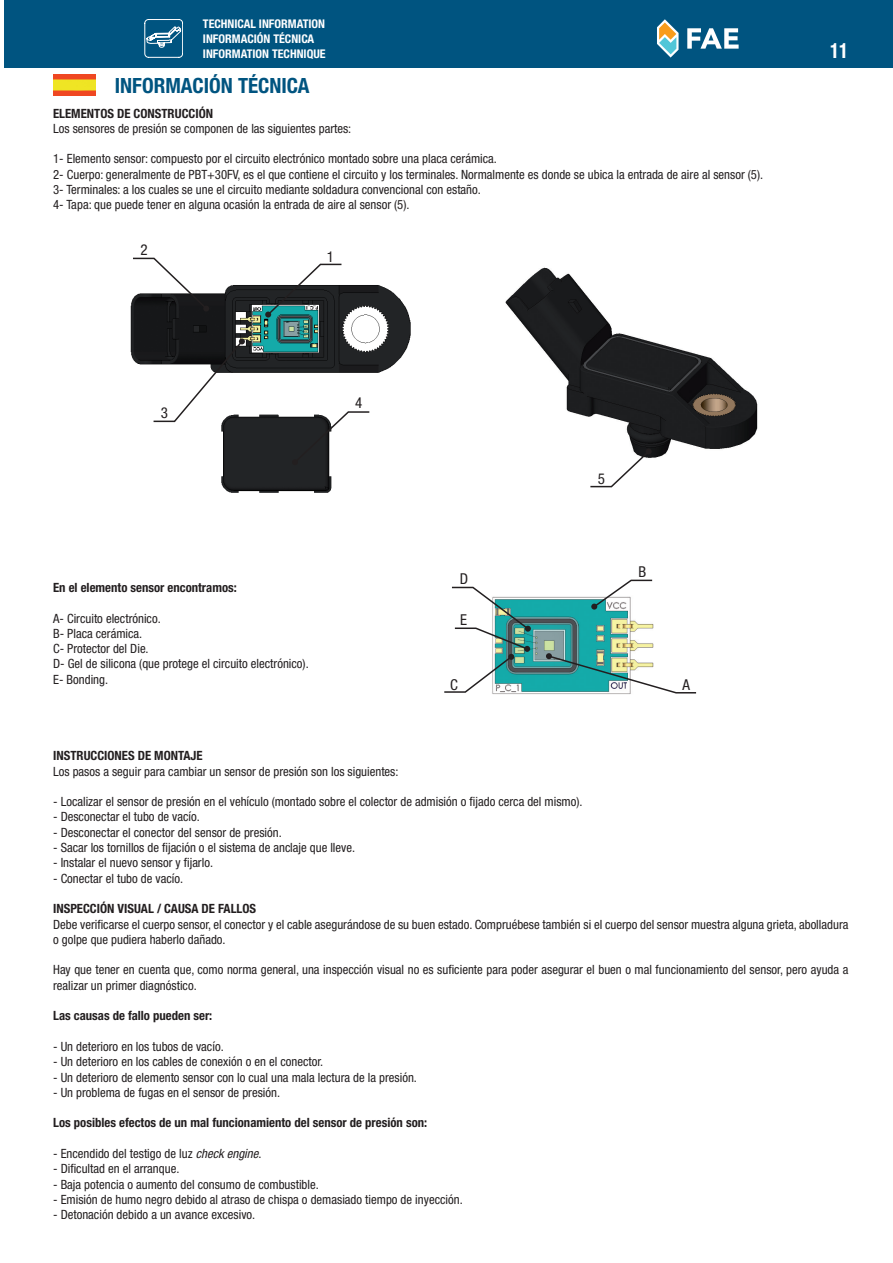
<style>
.page{position:relative;width:893px;height:1263px;background:#fff}
.page>*{position:absolute;margin:0;border:0;box-sizing:border-box;transform-origin:0 0}
.t1{font:700 condensed 21px "Helvetica Neue LT Std";color:#005480}
.t2{font:700 condensed 21px "Helvetica Neue LT Std";color:#fff;scale:.9 1}
.t3{font:condensed 15px "Helvetica Neue LT Std";color:#231f20}
.t4{font:condensed 12.75px/15.3px "Helvetica Neue LT Std";color:#231f20}
.t5{font:700 condensed 12.75px "Helvetica Neue LT Std";color:#231f20}
.t6{font:700 condensed 12px/14.9px "Helvetica Neue LT Std";color:#fff}
.s1{font-style:italic}
</style>
<div class="page">
<div style="left:4px;top:0;width:889px;height:68px;background:#005480"></div>
<svg style="left:687px;top:28px;width:52px;height:21px"></svg>
<svg style="left:657px;top:19px;width:22px;height:39px"></svg>
<svg style="left:145px;top:19px;width:38px;height:39px"></svg>
<img style="left:53px;top:74px;width:43px;height:22px">
<img style="left:505px;top:267px;width:253px;height:191px">
<img style="left:130px;top:285px;width:281px;height:88px">
<img style="left:221px;top:414px;width:111px;height:79px">
<svg style="left:265px;top:263px;width:78px;height:55px"></svg>
<svg style="left:131px;top:257px;width:78px;height:55px"></svg>
<svg style="left:152px;top:338px;width:93px;height:85px"></svg>
<svg style="left:292px;top:411px;width:78px;height:54px"></svg>
<svg style="left:589px;top:448px;width:63px;height:40px"></svg>
<img style="left:492px;top:596px;width:162px;height:98px">
<svg style="left:591px;top:579px;width:63px;height:31px"></svg>
<svg style="left:546px;top:653px;width:151px;height:41px"></svg>
<svg style="left:444px;top:586px;width:87px;height:107px"></svg>
<p class="t6" style="left:203px;top:16px;width:124px">TECHNICAL INFORMATION<br>INFORMACIÓN TÉCNICA<br>INFORMATION TECHNIQUE</p>
<h1 class="t1" style="left:115px;top:72px;width:196px">INFORMACIÓN TÉCNICA</h1>
<p class="t5" style="left:53px;top:105px;width:161px">ELEMENTOS DE CONSTRUCCIÓN</p>
<p class="t4" style="left:53px;top:121px;width:300px">Los sensores de presión se componen de las siguientes partes:</p>
<p class="t4" style="left:53px;top:151px;width:711px">1- Elemento sensor: compuesto por el circuito electrónico montado sobre una placa cerámica.<br>2- Cuerpo: generalmente de PBT+30FV, es el que contiene el circuito y los terminales. Normalmente es donde se ubica la entrada de aire al sensor (5).<br>3- Terminales: a los cuales se une el circuito mediante soldadura convencional con estaño.<br>4- Tapa: que puede tener en alguna ocasión la entrada de aire al sensor (5).</p>
<p class="t3" style="left:140px;top:241px;width:9px">2</p>
<p class="t3" style="left:161px;top:404px;width:9px">3</p>
<p class="t3" style="left:327px;top:247px;width:9px">1</p>
<p class="t3" style="left:355px;top:394px;width:9px">4</p>
<p class="t5" style="left:53px;top:580px;width:185px">En el elemento sensor encontramos:</p>
<p class="t4" style="left:53px;top:610px;width:257px">A- Circuito electrónico.<br>B- Placa cerámica.<br>C- Protector del Die.<br>D- Gel de silicona (que protege el circuito electrónico).<br>E- Bonding.</p>
<p class="t3" style="left:460px;top:570px;width:10px">D</p>
<p class="t3" style="left:460px;top:611px;width:8px">E</p>
<p class="t3" style="left:450px;top:675px;width:9px">C</p>
<p class="t3" style="left:598px;top:470px;width:9px">5</p>
<p class="t3" style="left:638px;top:563px;width:9px">B</p>
<p class="t3" style="left:682px;top:676px;width:9px">A</p>
<h1 class="t2" style="left:830px;top:37px;width:22px">11</h1>
<p class="t5" style="left:53px;top:748px;width:151px">INSTRUCCIONES DE MONTAJE</p>
<p class="t4" style="left:53px;top:763px;width:347px">Los pasos a seguir para cambiar un sensor de presión son los siguientes:</p>
<p class="t4" style="left:53px;top:794px;width:531px">- Localizar el sensor de presión en el vehículo (montado sobre el colector de admisión o fijado cerca del mismo).</p>
<p class="t4" style="left:53px;top:809px;width:148px">- Desconectar el tubo de vacío.</p>
<p class="t4" style="left:53px;top:824px;width:230px">- Desconectar el conector del sensor de presión.</p>
<p class="t4" style="left:53px;top:840px;width:303px">- Sacar los tornillos de fijación o el sistema de anclaje que lleve.</p>
<p class="t4" style="left:53px;top:855px;width:161px">- Instalar el nuevo sensor y fijarlo.</p>
<p class="t4" style="left:53px;top:870px;width:131px">- Conectar el tubo de vacío.</p>
<p class="t5" style="left:53px;top:901px;width:205px">INSPECCIÓN VISUAL / CAUSA DE FALLOS</p>
<p class="t4" style="left:53px;top:916px;width:797px">Debe verificarse el cuerpo sensor, el conector y el cable asegurándose de su buen estado. Compruébese también si el cuerpo del sensor muestra alguna grieta, abolladura o golpe que pudiera haberlo dañado.</p>
<p class="t4" style="left:53px;top:962px;width:797px">Hay que tener en cuenta que, como norma general, una inspección visual no es suficiente para poder asegurar el buen o mal funcionamiento del sensor, pero ayuda a realizar un primer diagnóstico.</p>
<p class="t5" style="left:53px;top:1008px;width:161px">Las causas de fallo pueden ser:</p>
<p class="t4" style="left:53px;top:1039px;width:172px">- Un deterioro en los tubos de vacío.</p>
<p class="t4" style="left:53px;top:1054px;width:272px">- Un deterioro en los cables de conexión o en el conector.</p>
<p class="t4" style="left:53px;top:1069px;width:365px">- Un deterioro de elemento sensor con lo cual una mala lectura de la presión.</p>
<p class="t4" style="left:53px;top:1084px;width:228px">- Un problema de fugas en el sensor de presión.</p>
<p class="t5" style="left:53px;top:1115px;width:376px">Los posibles efectos de un mal funcionamiento del sensor de presión son:</p>
<p class="t4" style="left:53px;top:1146px;width:210px">- Encendido del testigo de luz <span class="s1">check engine</span>.</p>
<p class="t4" style="left:53px;top:1161px;width:128px">- Dificultad en el arranque.</p>
<p class="t4" style="left:53px;top:1176px;width:267px">- Baja potencia o aumento del consumo de combustible.</p>
<p class="t4" style="left:53px;top:1192px;width:411px">- Emisión de humo negro debido al atraso de chispa o demasiado tiempo de inyección.</p>
<p class="t4" style="left:53px;top:1207px;width:204px">- Detonación debido a un avance excesivo.</p>
</div>
